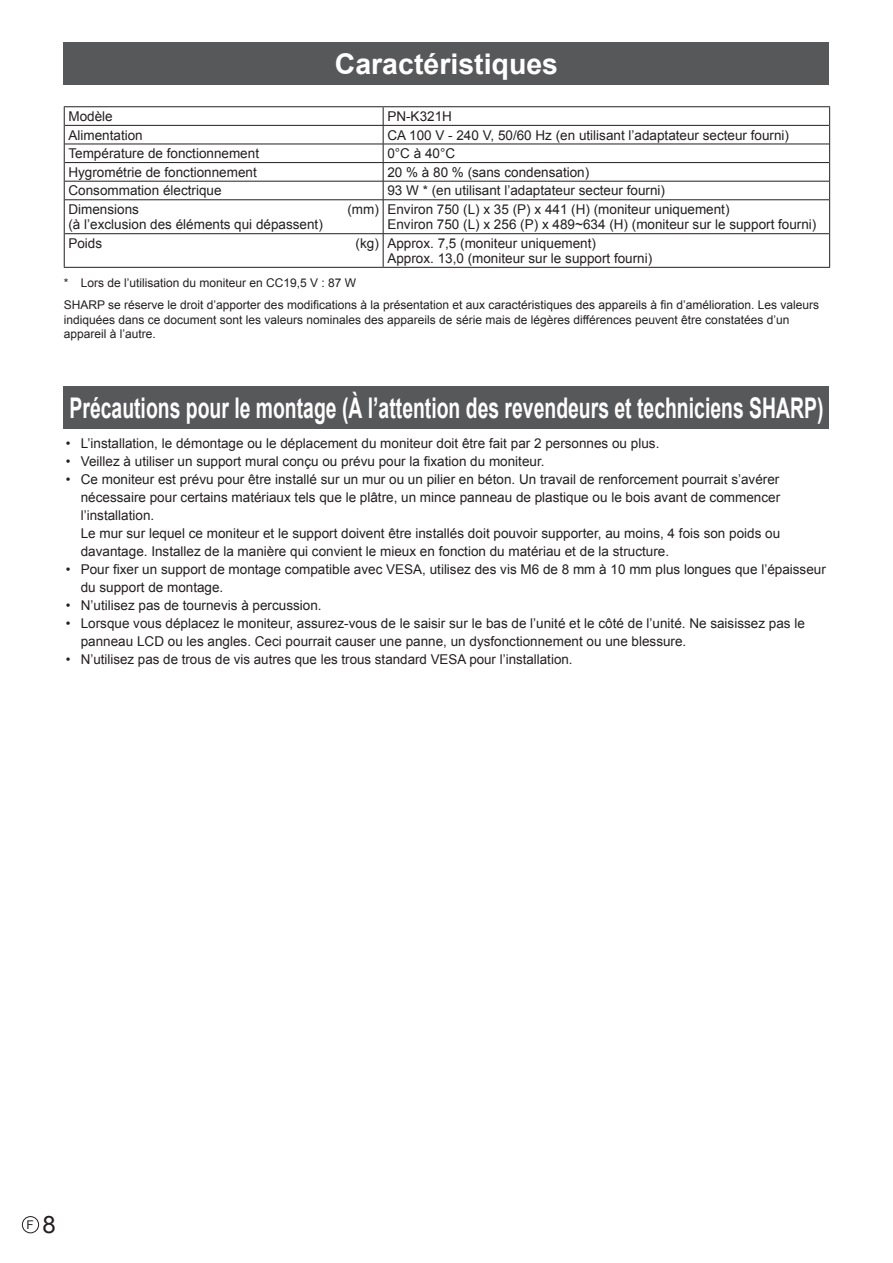
<style>
.page{position:relative;width:893px;height:1263px;background:#fff}
.page>*{position:absolute;margin:0;border:0;box-sizing:border-box;transform-origin:0 0}
.t1{font:700 28.5px "Arial";color:#fff;scale:.68 1}
.t2{font:700 28.5px "Arial";color:#fff}
.t3{font:13.5px/18px "Arial";color:#231f20}
.t4{font:12px/22.8px "Arial";color:#231f20}
.s1{font-size:13.8px}
.s2{font-size:24px}
</style>
<div class="page">
<div style="left:64px;top:43px;width:765px;height:42px;background:#57585a"></div>
<div style="left:22px;top:1216px;width:17px;height:17px;border:1px solid #231f20;border-radius:50%"></div>
<div style="left:64px;top:386px;width:765px;height:43px;background:#57585a"></div>
<hr style="left:65px;top:125px;width:318px;height:1px;background:#231f20">
<hr style="left:383px;top:125px;width:446px;height:1px;background:#231f20">
<hr style="left:65px;top:144px;width:318px;height:1px;background:#231f20">
<hr style="left:383px;top:144px;width:446px;height:1px;background:#231f20">
<hr style="left:65px;top:162px;width:318px;height:1px;background:#231f20">
<hr style="left:383px;top:162px;width:446px;height:1px;background:#231f20">
<hr style="left:65px;top:181px;width:318px;height:1px;background:#231f20">
<hr style="left:383px;top:181px;width:446px;height:1px;background:#231f20">
<svg style="left:383px;top:107px;width:1px;height:93px"></svg>
<hr style="left:65px;top:200px;width:318px;height:1px;background:#231f20">
<hr style="left:383px;top:200px;width:446px;height:1px;background:#231f20">
<hr style="left:383px;top:200px;width:1px;height:33px;background:#231f20">
<hr style="left:65px;top:233px;width:318px;height:1px;background:#231f20">
<hr style="left:383px;top:233px;width:446px;height:1px;background:#231f20">
<hr style="left:383px;top:234px;width:1px;height:33px;background:#231f20">
<hr style="left:64px;top:106px;width:319px;height:1px;background:#231f20">
<hr style="left:383px;top:106px;width:447px;height:1px;background:#231f20">
<svg style="left:64px;top:107px;width:1px;height:93px"></svg>
<hr style="left:64px;top:200px;width:1px;height:34px;background:#231f20">
<hr style="left:64px;top:234px;width:1px;height:33px;background:#231f20">
<hr style="left:64px;top:267px;width:319px;height:1px;background:#231f20">
<hr style="left:383px;top:267px;width:447px;height:1px;background:#231f20">
<svg style="left:829px;top:107px;width:1px;height:93px"></svg>
<hr style="left:829px;top:200px;width:1px;height:34px;background:#231f20">
<hr style="left:829px;top:234px;width:1px;height:33px;background:#231f20">
<h1 class="t2" style="left:335px;top:45px;width:225px">Caractéristiques</h1>
<p class="t3" style="left:68px;top:107px;width:46px">Modèle</p>
<p class="t3" style="left:387px;top:107px;width:66px">PN-K321H</p>
<p class="t3" style="left:68px;top:126px;width:76px">Alimentation</p>
<p class="t3" style="left:387px;top:126px;width:403px">CA 100 V - 240 V, 50/60 Hz (en utilisant l’adaptateur secteur fourni)</p>
<p class="t3" style="left:68px;top:144px;width:192px">Température de fonctionnement</p>
<p class="t3" style="left:387px;top:144px;width:69px">0°C à 40°C</p>
<p class="t3" style="left:68px;top:163px;width:190px">Hygrométrie de fonctionnement</p>
<p class="t3" style="left:387px;top:163px;width:203px">20 % à 80 % (sans condensation)</p>
<p class="t3" style="left:68px;top:182px;width:155px">Consommation électrique</p>
<p class="t3" style="left:387px;top:182px;width:279px">93 W * (en utilisant l’adaptateur secteur fourni)</p>
<p class="t3" style="left:68px;top:200px;width:72px">Dimensions</p>
<p class="t3" style="left:347px;top:200px;width:33px">(mm)</p>
<p class="t3" style="left:68px;top:215px;width:256px">(à l’exclusion des éléments qui dépassent)</p>
<p class="t3" style="left:387px;top:202px;width:430px;line-height:15.1px">Environ 750 (L) x 35 (P) x 441 (H) (moniteur uniquement)<br>Environ 750 (L) x 256 (P) x 489<span class="s1">~</span>634 (H) (moniteur sur le support fourni)</p>
<p class="t3" style="left:68px;top:234px;width:35px">Poids</p>
<p class="t3" style="left:387px;top:236px;width:266px;line-height:15px;text-indent:-32px">(kg) Approx. 7,5 (moniteur uniquement)<br>Approx. 13,0 (moniteur sur le support fourni)</p>
<p class="t4" style="left:64px;top:271px;width:757px">* Lors de l’utilisation du moniteur en CC19,5 V : 87 W<br>SHARP se réserve le droit d’apporter des modifications à la présentation et aux caractéristiques des appareils à fin d’amélioration. Les valeurs</p>
<p class="t4" style="left:64px;top:312px;width:727px;line-height:14.2px">indiquées dans ce document sont les valeurs nominales des appareils de série mais de légères différences peuvent être constatées d’un appareil à l’autre.</p>
<h1 class="t1" style="left:70px;top:389px;width:1110px">Précautions pour le montage (À l’attention des revendeurs et techniciens SHARP)</h1>
<p class="t3" style="left:66px;top:434px;width:595px">• L’installation, le démontage ou le déplacement du moniteur doit être fait par 2 personnes ou plus.</p>
<p class="t3" style="left:66px;top:452px;width:480px">• Veillez à utiliser un support mural conçu ou prévu pour la fixation du moniteur.</p>
<p class="t3" style="left:81px;top:470px;width:701px;text-indent:-15px">• Ce moniteur est prévu pour être installé sur un mur ou un pilier en béton. Un travail de renforcement pourrait s’avérer nécessaire pour certains matériaux tels que le plâtre, un mince panneau de plastique ou le bois avant de commencer l’installation.<br>Le mur sur lequel ce moniteur et le support doivent être installés doit pouvoir supporter, au moins, 4 fois son poids ou davantage. Installez de la manière qui convient le mieux en fonction du matériau et de la structure.</p>
<p class="t3" style="left:81px;top:560px;width:747px;text-indent:-15px">• Pour fixer un support de montage compatible avec VESA, utilisez des vis M6 de 8 mm à 10 mm plus longues que l’épaisseur du support de montage.</p>
<p class="t3" style="left:66px;top:596px;width:257px">• N’utilisez pas de tournevis à percussion.</p>
<p class="t3" style="left:81px;top:614px;width:726px;text-indent:-15px">• Lorsque vous déplacez le moniteur, assurez-vous de le saisir sur le bas de l’unité et le côté de l’unité. Ne saisissez pas le panneau LCD ou les angles. Ceci pourrait causer une panne, un dysfonctionnement ou une blessure.</p>
<p class="t3" style="left:66px;top:650px;width:508px">• N’utilisez pas de trous de vis autres que les trous standard VESA pour l’installation.</p>
<p class="t4" style="left:27px;top:1213px;width:31px">F <span class="s2">8</span></p>
</div>
